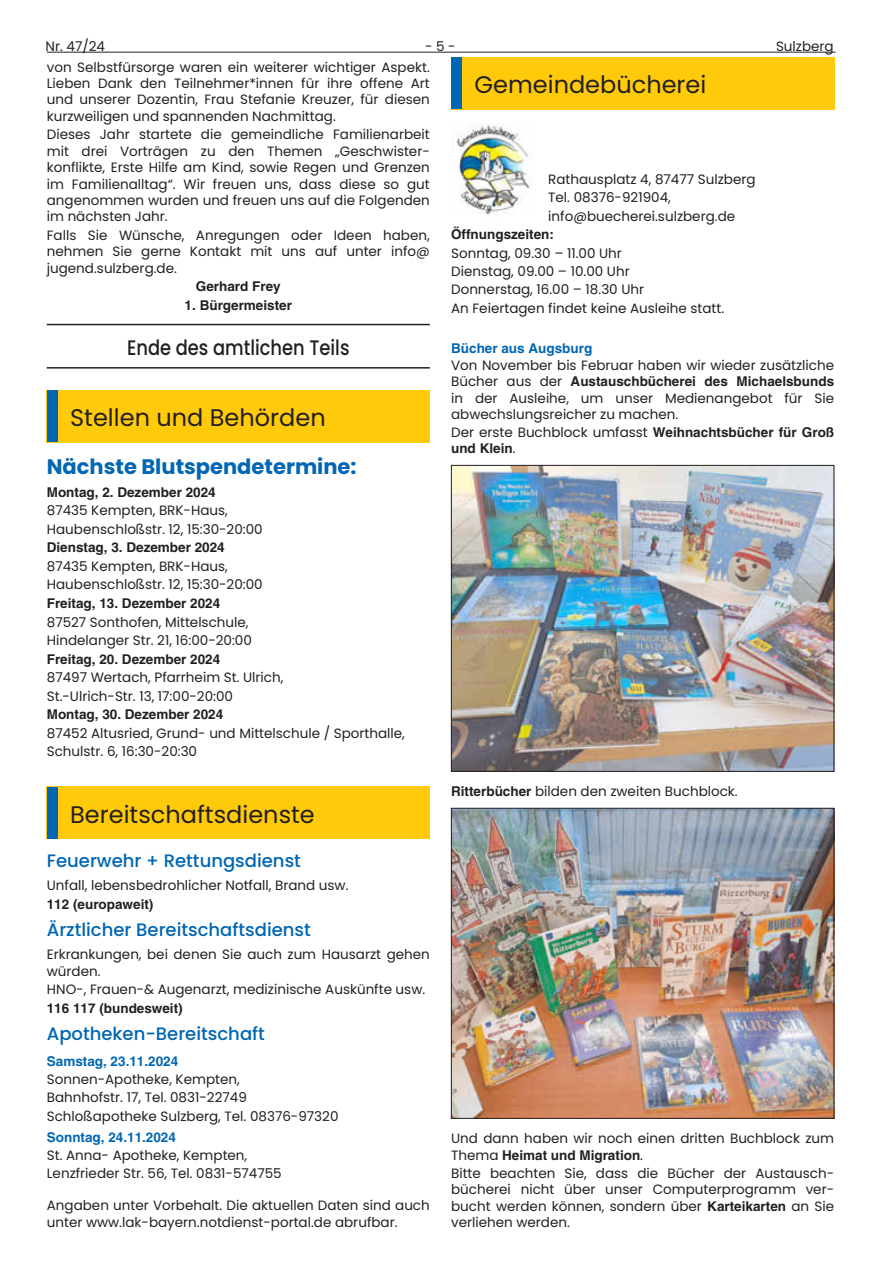
<style>
.page{position:relative;width:881px;height:1263px;background:#fff}
.page>*{position:absolute;margin:0;border:0;box-sizing:border-box;transform-origin:0 0}
.t1{font:24px "Poppins Regular 3";color:#231f20}
.t2{font:24px "Poppins Regular 2";color:#231f20}
.t3{font:24px "Poppins";color:#231f20}
.t4{font:700 21px "Poppins";color:#0166b3}
.t5{font:500 21px "Poppins";color:#231f20;scale:.85 1}
.t6{font:500 18px "Poppins";color:#0166b3}
.t7{font:13.5px/16.4px "Poppins";color:#231f20}
.t8{font:700 13.5px "Helvetica LT";color:#231f20}
.t9{font:700 13.5px "Helvetica LT";color:#0166b3}
.s1{font-family:"Poppins";font-weight:400}
.s2{font-family:"Helvetica LT";font-weight:700}
</style>
<div class="page">
<hr style="left:47px;top:52px;width:788px;height:1px;background:#231f20">
<div style="left:451px;top:57px;width:382px;height:52px;background:#feca0a"></div>
<div style="left:451px;top:57px;width:10px;height:52px;background:#0166b3"></div>
<img style="left:453px;top:123px;width:79px;height:93px">
<img style="left:453px;top:467px;width:378px;height:303px">
<div style="left:451px;top:465px;width:382px;height:307px;border:1px solid #231f20"></div>
<img style="left:453px;top:810px;width:378px;height:306px">
<div style="left:451px;top:808px;width:382px;height:310px;border:1px solid #231f20"></div>
<hr style="left:47px;top:324px;width:382px;height:1px;background:#231f20">
<hr style="left:47px;top:367px;width:382px;height:2px;background:#231f20">
<div style="left:47px;top:390px;width:382px;height:52px;background:#feca0a"></div>
<div style="left:47px;top:390px;width:10px;height:52px;background:#0166b3"></div>
<div style="left:47px;top:787px;width:382px;height:52px;background:#feca0a"></div>
<div style="left:47px;top:787px;width:10px;height:51px;background:#0166b3"></div>
<p class="t7" style="left:45px;top:38px;width:61px">Nr. 47/24</p>
<p class="t7" style="left:425px;top:38px;width:32px">- 5 -</p>
<p class="t7" style="left:775px;top:38px;width:59px">Sulzberg</p>
<h1 class="t3" style="left:474px;top:71px;width:233px">Gemeindebücherei</h1>
<p class="t7" style="left:47px;top:59px;width:384px;text-align:justify">von Selbstfürsorge waren ein weiterer wichtiger Aspekt.<br>Lieben Dank den Teilnehmer*innen für ihre offene Art und unserer Dozentin, Frau Stefanie Kreuzer, für diesen kurzweiligen und spannenden Nachmittag.</p>
<p class="t7" style="left:47px;top:127px;width:384px;text-align:justify">Dieses Jahr startete die gemeindliche Familienarbeit mit drei Vorträgen zu den Themen „Geschwister&shy;konflikte, Erste Hilfe am Kind, sowie Regen und Grenzen im Familienalltag“. Wir freuen uns, dass diese so gut angenommen wurden und freuen uns auf die Folgenden im nächsten Jahr.</p>
<p class="t7" style="left:47px;top:227px;width:384px;text-align:justify">Falls Sie Wünsche, Anregungen oder Ideen haben, nehmen Sie gerne Kontakt mit uns auf unter info@ jugend.sulzberg.de.</p>
<p class="t8" style="left:196px;top:278px;width:86px">Gerhard Frey</p>
<p class="t8" style="left:184px;top:297px;width:109px">1. Bürgermeister</p>
<h2 class="t5" style="left:127px;top:335px;width:263px">Ende des amtlichen Teils</h2>
<p class="t7" style="left:548px;top:170px;width:209px;line-height:18.5px">Rathausplatz 4, 87477 Sulzberg<br>Tel. 08376-921904, info@buecherei.sulzberg.de</p>
<p class="t8" style="left:451px;top:226px;width:104px">Öffnungszeiten:</p>
<p class="t7" style="left:451px;top:244px;width:274px;line-height:18.5px">Sonntag, 09.30 – 11.00 Uhr<br>Dienstag, 09.00 – 10.00 Uhr<br>Donnerstag, 16.00 – 18.30 Uhr<br>An Feiertagen findet keine Ausleihe statt.</p>
<p class="t9" style="left:451px;top:340px;width:143px">Bücher aus Augsburg</p>
<p class="t7" style="left:451px;top:357px;width:384px">Von November bis Februar haben wir wieder zusätzliche</p>
<p class="t8" style="left:451px;top:373px;width:384px"><span class="s1">Bücher aus der</span> Austauschbücherei des Michaelsbunds</p>
<p class="t7" style="left:451px;top:390px;width:384px">in der Ausleihe, um unser Medienangebot für Sie abwechslungsreicher zu machen.</p>
<p class="t7" style="left:451px;top:424px;width:384px">Der erste Buchblock umfasst <span class="s2">Weihnachtsbücher für Groß</span></p>
<p class="t8" style="left:451px;top:440px;width:66px">und Klein<span class="s1">.</span></p>
<h1 class="t2" style="left:70px;top:404px;width:257px">Stellen und Behörden</h1>
<h2 class="t4" style="left:47px;top:454px;width:311px">Nächste Blutspendetermine:</h2>
<p class="t8" style="left:47px;top:484px;width:170px">Montag, 2. Dezember 2024</p>
<p class="t7" style="left:47px;top:501px;width:217px;line-height:18.6px">87435 Kempten, BRK-Haus,<br>Haubenschloßstr. 12, 15:30-20:00</p>
<p class="t8" style="left:47px;top:539px;width:179px">Dienstag, 3. Dezember 2024</p>
<p class="t7" style="left:47px;top:557px;width:217px;line-height:18.6px">87435 Kempten, BRK-Haus,<br>Haubenschloßstr. 12, 15:30-20:00</p>
<p class="t8" style="left:47px;top:595px;width:175px">Freitag, 13. Dezember 2024</p>
<p class="t7" style="left:47px;top:612px;width:206px;line-height:18.6px">87527 Sonthofen, Mittelschule,<br>Hindelanger Str. 21, 16:00-20:00</p>
<p class="t8" style="left:47px;top:651px;width:175px">Freitag, 20. Dezember 2024</p>
<p class="t7" style="left:47px;top:668px;width:238px;line-height:18.6px">87497 Wertach, Pfarrheim St. Ulrich,<br>St.-Ulrich-Str. 13, 17:00-20:00</p>
<p class="t8" style="left:47px;top:706px;width:178px">Montag, 30. Dezember 2024</p>
<p class="t7" style="left:47px;top:724px;width:359px;line-height:18.6px">87452 Altusried, Grund- und Mittelschule / Sporthalle,<br>Schulstr. 6, 16:30-20:30</p>
<h1 class="t1" style="left:70px;top:800px;width:246px">Bereitschaftsdienste</h1>
<h3 class="t6" style="left:47px;top:851px;width:255px">Feuerwehr + Rettungsdienst</h3>
<p class="t7" style="left:47px;top:877px;width:303px">Unfall, lebensbedrohlicher Notfall, Brand usw.</p>
<p class="t8" style="left:47px;top:896px;width:108px">112 (europaweit)</p>
<h3 class="t6" style="left:47px;top:920px;width:265px">Ärztlicher Bereitschaftsdienst</h3>
<p class="t7" style="left:47px;top:946px;width:384px">Erkrankungen, bei denen Sie auch zum Hausarzt gehen würden.</p>
<p class="t7" style="left:47px;top:981px;width:380px">HNO-, Frauen-&amp; Augenarzt, medizinische Auskünfte usw.</p>
<p class="t8" style="left:47px;top:1000px;width:137px">116 117 (bundesweit)</p>
<h3 class="t6" style="left:47px;top:1023px;width:219px">Apotheken-Bereitschaft</h3>
<p class="t9" style="left:47px;top:1053px;width:133px">Samstag, 23.11.2024</p>
<p class="t7" style="left:47px;top:1070px;width:293px;line-height:18.6px">Sonnen-Apotheke, Kempten,<br>Bahnhofstr. 17, Tel. 0831-22749<br>Schloßapotheke Sulzberg, Tel. 08376-97320</p>
<p class="t9" style="left:47px;top:1129px;width:131px">Sonntag, 24.11.2024</p>
<p class="t7" style="left:47px;top:1146px;width:236px;line-height:18.6px">St. Anna- Apotheke, Kempten,<br>Lenzfrieder Str. 56, Tel. 0831-574755</p>
<p class="t7" style="left:47px;top:1197px;width:384px">Angaben unter Vorbehalt. Die aktuellen Daten sind auch unter www.lak-bayern.notdienst-portal.de abrufbar.</p>
<p class="t7" style="left:451px;top:783px;width:288px"><span class="s2">Ritterbücher</span> bilden den zweiten Buchblock.</p>
<p class="t7" style="left:451px;top:1130px;width:384px">Und dann haben wir noch einen dritten Buchblock zum</p>
<p class="t8" style="left:451px;top:1147px;width:193px"><span class="s1">Thema</span> Heimat und Migration<span class="s1">.</span></p>
<p class="t7" style="left:451px;top:1165px;width:384px;text-align:justify">Bitte beachten Sie, dass die Bücher der Austausch&shy;bücherei nicht über unser Computerprogramm ver&shy;bucht werden können, sondern über <span class="s2">Karteikarten</span> an Sie verliehen werden.</p>
</div>
